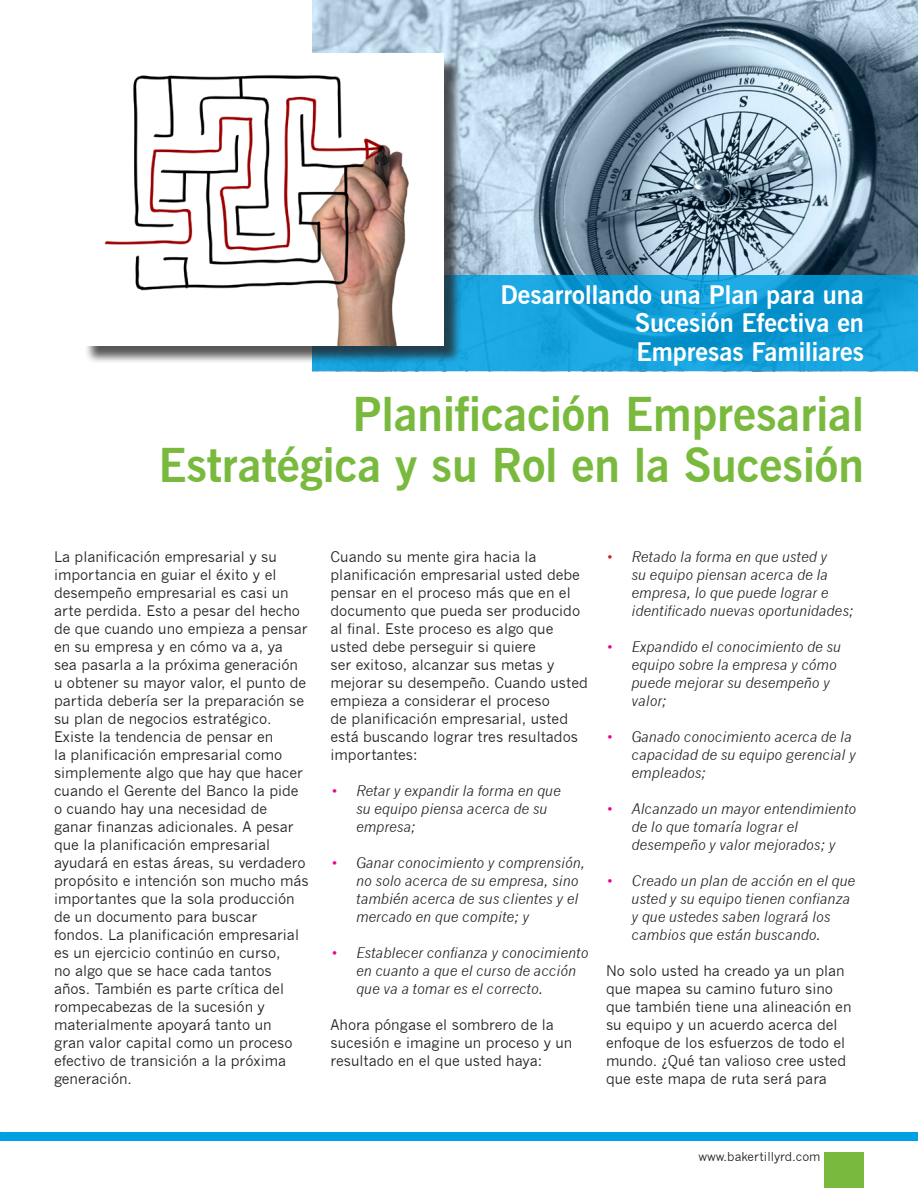
<style>
.page{position:relative;width:918px;height:1188px;background:#fff}
.page>*{position:absolute;margin:0;border:0;box-sizing:border-box;transform-origin:0 0}
.t1{font:700 46.5px "News Gothic BT";color:#79ba3e}
.t2{font:700 25.5px "News Gothic BT";color:#fff}
.t3{font:14.25px/18px "News Gothic";color:#231f20}
.t4{font:italic 14.25px/18px "News Gothic";color:#231f20}
.t5{font:12px "News Gothic";color:#231f20}
.s1{font-style:normal;color:#ed028c}
.s2{font-style:normal;color:#d1232a}
</style>
<div class="page">
<img style="left:312px;top:0;width:606px;height:275px">
<svg style="left:312px;top:275px;width:606px;height:96px;background:#139fd9"></svg>
<div style="left:825px;top:1152px;width:39px;height:36px;background:#79ba3e"></div>
<div style="left:1px;top:1132px;width:917px;height:9px;background:#00a1e3"></div>
<div style="left:84px;top:56px;width:378px;height:308px;background:#231f20;opacity:.75"></div>
<img style="left:84px;top:54px;width:359px;height:291px">
<p class="t2" style="left:500px;top:279px;width:365px">Desarrollando una Plan para una</p>
<p class="t2" style="left:635px;top:308px;width:230px">Sucesión Efectiva en</p>
<p class="t2" style="left:636px;top:336px;width:229px">Empresas Familiares</p>
<p class="t1" style="left:352px;top:386px;width:513px">Planificación Empresarial</p>
<p class="t1" style="left:158px;top:437px;width:707px">Estratégica y su Rol en la Sucesión</p>
<p class="t3" style="left:54px;top:547px;width:255px">La planificación empresarial y su importancia en guiar el éxito y el desempeño empresarial es casi un arte perdida. Esto a pesar del hecho de que cuando uno empieza a pensar en su empresa y en cómo va a, ya sea pasarla a la próxima generación u obtener su mayor valor, el punto de partida debería ser la preparación se su plan de negocios estratégico.</p>
<p class="t3" style="left:54px;top:727px;width:256px">Existe la tendencia de pensar en<br>la planificación empresarial como simplemente algo que hay que hacer cuando el Gerente del Banco la pide o cuando hay una necesidad de ganar finanzas adicionales. A pesar que la planificación empresarial ayudará en estas áreas, su verdadero propósito e intención son mucho más importantes que la sola producción de un documento para buscar fondos. La planificación empresarial es un ejercicio continúo en curso,<br>no algo que se hace cada tantos años. También es parte crítica del rompecabezas de la sucesión y materialmente apoyará tanto un<br>gran valor capital como un proceso efectivo de transición a la próxima generación.</p>
<p class="t3" style="left:331px;top:547px;width:259px">Cuando su mente gira hacia la planificación empresarial usted debe pensar en el proceso más que en el documento que pueda ser producido al final. Este proceso es algo que usted debe perseguir si quiere<br>ser exitoso, alcanzar sus metas y mejorar su desempeño. Cuando usted empieza a considerar el proceso<br>de planificación empresarial, usted está buscando lograr tres resultados importantes:</p>
<p class="t4" style="left:356px;top:781px;width:206px;text-indent:-24px"><span class="s1">•</span> Retar y expandir la forma en que su equipo piensa acerca de su empresa;</p>
<p class="t4" style="left:356px;top:853px;width:231px;text-indent:-24px"><span class="s1">•</span> Ganar conocimiento y comprensión, no solo acerca de su empresa, sino también acerca de sus clientes y el mercado en que compite; y</p>
<p class="t4" style="left:356px;top:943px;width:234px;text-indent:-24px"><span class="s1">•</span> Establecer confianza y conocimiento en cuanto a que el curso de acción que va a tomar es el correcto.</p>
<p class="t3" style="left:331px;top:1015px;width:243px">Ahora póngase el sombrero de la sucesión e imagine un proceso y un resultado en el que usted haya:</p>
<p class="t4" style="left:632px;top:547px;width:224px;text-indent:-24px"><span class="s2">•</span> Retado la forma en que usted y<br>su equipo piensan acerca de la empresa, lo que puede lograr e identificado nuevas oportunidades;</p>
<p class="t4" style="left:632px;top:637px;width:211px;text-indent:-24px"><span class="s1">•</span> Expandido el conocimiento de su equipo sobre la empresa y cómo puede mejorar su desempeño y valor;</p>
<p class="t4" style="left:632px;top:727px;width:226px;text-indent:-24px"><span class="s1">•</span> Ganado conocimiento acerca de la capacidad de su equipo gerencial y empleados;</p>
<p class="t4" style="left:632px;top:799px;width:226px;text-indent:-24px"><span class="s1">•</span> Alcanzado un mayor entendimiento de lo que tomaría lograr el desempeño y valor mejorados; y</p>
<p class="t4" style="left:632px;top:871px;width:225px;text-indent:-24px"><span class="s1">•</span> Creado un plan de acción en el que usted y su equipo tienen confianza y que ustedes saben logrará los cambios que están buscando.</p>
<p class="t3" style="left:606px;top:961px;width:247px">No solo usted ha creado ya un plan que mapea su camino futuro sino que también tiene una alineación en su equipo y un acuerdo acerca del enfoque de los esfuerzos de todo el mundo. ¿Qué tan valioso cree usted que este mapa de ruta será para</p>
<p class="t5" style="left:698px;top:1150px;width:124px">www.bakertillyrd.com</p>
</div>
